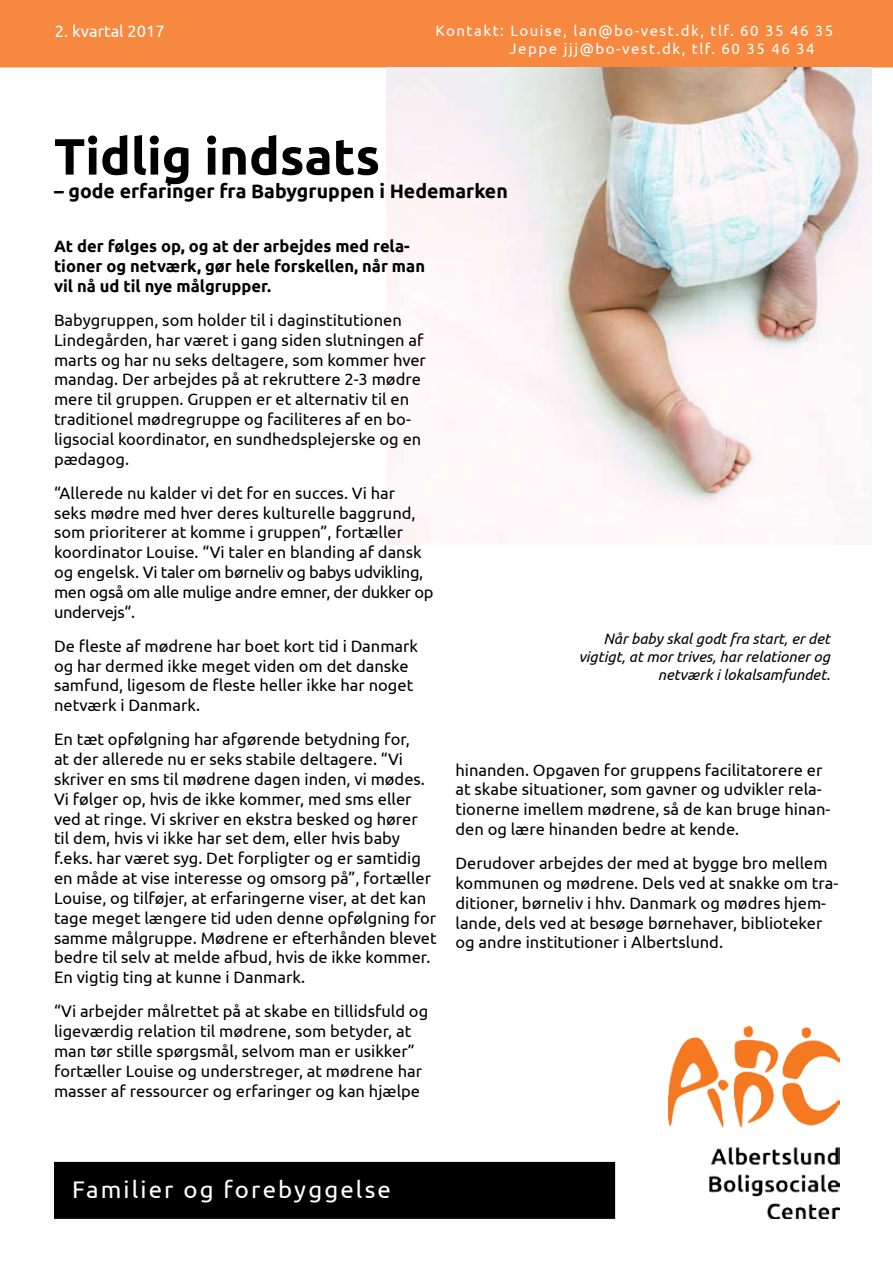
<style>
.page{position:relative;width:893px;height:1263px;background:#fff}
.page>*{position:absolute;margin:0;border:0;box-sizing:border-box;transform-origin:0 0}
.t1{font:700 51px "Ubuntu";color:#000}
.t2{font:24px "Ubuntu";letter-spacing:.09em;color:#fff}
.t3{font:700 19.5px "Ubuntu";color:#000}
.t4{font:16.5px/19.8px "Ubuntu";color:#000}
.t5{font:700 16.5px/19.8px "Ubuntu";color:#000}
.t6{font:16.5px "Ubuntu";color:#fff}
.t7{font:italic 15px/18px "Ubuntu";color:#010009;text-align:right}
.t8{font:15px/18px "Ubuntu";letter-spacing:.1em;color:#fff}
</style>
<div class="page">
<div style="left:0;top:0;width:893px;height:68px;background:#f68840"></div>
<div style="left:54px;top:1162px;width:561px;height:57px;background:#000"></div>
<img style="left:669px;top:1026px;width:170px;height:193px">
<img style="left:386px;top:67px;width:485px;height:477px">
<p class="t6" style="left:55px;top:21px;width:111px">2. kvartal 2017</p>
<p class="t8" style="left:509px;top:21px;width:326px;text-indent:-74px">Kontakt: Louise, lan@bo-vest.dk, tlf. 60 35 46 35<br>Jeppe jjj@bo-vest.dk, tlf. 60 35 46 34</p>
<h1 class="t1" style="left:54px;top:126px;width:328px">Tidlig indsats</h1>
<p class="t3" style="left:54px;top:179px;width:455px">– gode erfaringer fra Babygruppen i Hedemarken</p>
<p class="t5" style="left:54px;top:236px;width:373px">At der følges op, og at der arbejdes med rela&shy;tioner og netværk, gør hele forskellen, når man vil nå ud til nye målgrupper.</p>
<p class="t4" style="left:54px;top:310px;width:373px">Babygruppen, som holder til i daginstitutionen Lindegården, har været i gang siden slutningen af marts og har nu seks deltagere, som kommer hver mandag. Der arbejdes på at rekruttere 2-3 mødre mere til gruppen. Gruppen er et alternativ til en traditionel mødregruppe og faciliteres af en bo&shy;ligsocial koordinator, en sundhedsplejerske og en pædagog.</p>
<p class="t4" style="left:54px;top:482px;width:381px">“Allerede nu kalder vi det for en succes. Vi har<br>seks mødre med hver deres kulturelle baggrund, som prioriterer at komme i gruppen”, fortæller koordinator Louise. “Vi taler en blanding af dansk og engelsk. Vi taler om børneliv og babys udvikling, men også om alle mulige andre emner, der dukker op undervejs“.</p>
<p class="t4" style="left:54px;top:635px;width:366px">De fleste af mødrene har boet kort tid i Danmark og har dermed ikke meget viden om det danske samfund, ligesom de fleste heller ikke har noget netværk i Danmark.</p>
<p class="t4" style="left:54px;top:729px;width:384px">En tæt opfølgning har afgørende betydning for,<br>at der allerede nu er seks stabile deltagere. “Vi skriver en sms til mødrene dagen inden, vi mødes.<br>Vi følger op, hvis de ikke kommer, med sms eller ved at ringe. Vi skriver en ekstra besked og hører til dem, hvis vi ikke har set dem, eller hvis baby f.eks. har været syg. Det forpligter og er samtidig en måde at vise interesse og omsorg på”, fortæller Louise, og tilføjer, at erfaringerne viser, at det kan tage meget længere tid uden denne opfølgning for samme målgruppe. Mødrene er efterhånden blevet bedre til selv at melde afbud, hvis de ikke kommer.<br>En vigtig ting at kunne i Danmark.</p>
<p class="t4" style="left:54px;top:1001px;width:376px">“Vi arbejder målrettet på at skabe en tillidsfuld og ligeværdig relation til mødrene, som betyder, at man tør stille spørgsmål, selvom man er usikker” fortæller Louise og understreger, at mødrene har masser af ressourcer og erfaringer og kan hjælpe</p>
<p class="t7" style="left:579px;top:629px;width:253px">Når baby skal godt fra start, er det vigtigt, at mor trives, har relationer og netværk i lokalsamfundet.</p>
<p class="t4" style="left:455px;top:759px;width:377px">hinanden. Opgaven for gruppens facilitatorere er at skabe situationer, som gavner og udvikler rela&shy;tionerne imellem mødrene, så de kan bruge hinan&shy;den og lære hinanden bedre at kende.</p>
<p class="t4" style="left:455px;top:853px;width:384px">Derudover arbejdes der med at bygge bro mellem kommunen og mødrene. Dels ved at snakke om tra&shy;ditioner, børneliv i hhv. Danmark og mødres hjem&shy;lande, dels ved at besøge børnehaver, biblioteker og andre institutioner i Albertslund.</p>
<h2 class="t2" style="left:72px;top:1175px;width:320px">Familier og forebyggelse</h2>
</div>
